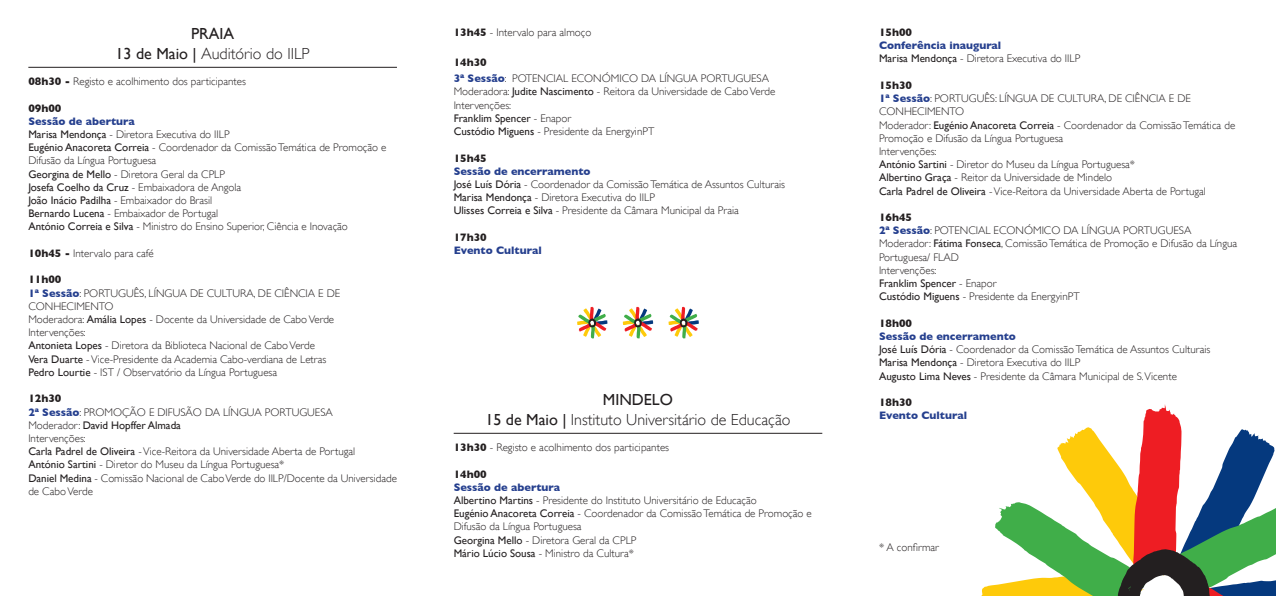
<style>
.page{position:relative;width:1276px;height:596px;background:#fff}
.page>*{position:absolute;margin:0;border:0;box-sizing:border-box;transform-origin:0 0}
.t1{font:300 16px "Gill Sans";color:#231f20}
.t2{font:16px "Gill Sans";color:#231f20}
.List_Paragraph{font:300 11px/13.2px "Gill Sans";color:#231f20}
.t3{font:700 11px "Gill Sans";color:#253f8e}
.List_Paragraph-2{font:11px "Gill Sans";color:#231f20}
.List_Paragraph-3{font:700 11px "Gill Sans";color:#231f20}
.s1{font-weight:400}
.s2{font-weight:700}
.s3{font-weight:700;color:#253f8e}
.s4{font-weight:300}
</style>
<div class="page">
<hr style="left:28px;top:67px;width:369px;height:1px;background:#231f20">
<hr style="left:454px;top:433px;width:368px;height:1px;background:#231f20">
<svg style="left:577px;top:306px;width:30px;height:32px"></svg>
<svg style="left:623px;top:306px;width:30px;height:32px"></svg>
<svg style="left:668px;top:306px;width:31px;height:32px"></svg>
<svg style="left:982px;top:404px;width:294px;height:191px"></svg>
<p class="t2" style="left:191px;top:25px;width:45px">PRAIA</p>
<p class="t1" style="left:116px;top:44px;width:196px"><span class="s1">13 de Maio |</span> Auditório do IILP</p>
<p class="List_Paragraph" style="left:28px;top:75px;width:219px"><span class="s2">08h30 -</span> Registo e acolhimento dos participantes</p>
<p class="List_Paragraph-3" style="left:28px;top:101px;width:35px">09h00</p>
<p class="t3" style="left:28px;top:114px;width:108px">Sessão de abertura</p>
<p class="List_Paragraph" style="left:28px;top:128px;width:203px"><span class="s1">Marisa Mendonça</span> - Diretora Executiva do IILP</p>
<p class="List_Paragraph" style="left:28px;top:141px;width:360px"><span class="s1">Eugénio Anacoreta Correia</span> - Coordenador da Comissão Temática de Promoção e<br>Difusão da Língua Portuguesa</p>
<p class="List_Paragraph" style="left:28px;top:167px;width:198px"><span class="s1">Georgina de Mello</span> - Diretora Geral da CPLP</p>
<p class="List_Paragraph" style="left:28px;top:180px;width:214px"><span class="s1">Josefa Coelho da Cruz</span> - Embaixadora de Angola</p>
<p class="List_Paragraph" style="left:28px;top:194px;width:185px"><span class="s1">João Inácio Padilha</span> - Embaixador do Brasil</p>
<p class="List_Paragraph" style="left:28px;top:207px;width:191px"><span class="s1">Bernardo Lucena</span> - Embaixador de Portugal</p>
<p class="List_Paragraph" style="left:28px;top:220px;width:321px"><span class="s1">António Correia e Silva</span> - Ministro do Ensino Superior, Ciência e Inovação</p>
<p class="List_Paragraph" style="left:28px;top:246px;width:127px"><span class="s2">10h45 -</span> Intervalo para café</p>
<p class="List_Paragraph-3" style="left:28px;top:273px;width:35px">11h00</p>
<p class="List_Paragraph" style="left:28px;top:286px;width:313px"><span class="s3">1ª Sessão</span>: PORTUGUÊS, LÍNGUA DE CULTURA, DE CIÊNCIA E DE<br>CONHECIMENTO</p>
<p class="List_Paragraph" style="left:28px;top:312px;width:307px">Moderadora: <span class="s1">Amália Lopes</span> - Docente da Universidade de Cabo Verde</p>
<p class="List_Paragraph" style="left:28px;top:326px;width:59px">Intervenções:</p>
<p class="List_Paragraph" style="left:28px;top:339px;width:288px"><span class="s1">Antonieta Lopes</span> - Diretora da Biblioteca Nacional de Cabo Verde</p>
<p class="List_Paragraph" style="left:28px;top:352px;width:300px"><span class="s1">Vera Duarte</span> - Vice-Presidente da Academia Cabo-verdiana de Letras</p>
<p class="List_Paragraph" style="left:28px;top:365px;width:250px"><span class="s1">Pedro Lourtie</span> - IST / Observatório da Língua Portuguesa</p>
<p class="List_Paragraph-3" style="left:28px;top:392px;width:35px">12h30</p>
<p class="List_Paragraph" style="left:28px;top:405px;width:306px"><span class="s3">2ª Sessão</span>: PROMOÇÃO E DIFUSÃO DA LÍNGUA PORTUGUESA</p>
<p class="List_Paragraph-2" style="left:28px;top:418px;width:154px"><span class="s4">Moderador:</span> David Hopffer Almada</p>
<p class="List_Paragraph" style="left:28px;top:431px;width:59px">Intervenções:</p>
<p class="List_Paragraph" style="left:28px;top:444px;width:328px"><span class="s1">Carla Padrel de Oliveira</span> - Vice-Reitora da Universidade Aberta de Portugal</p>
<p class="List_Paragraph" style="left:28px;top:458px;width:258px"><span class="s1">António Sartini</span> - Diretor do Museu da Língua Portuguesa*</p>
<p class="List_Paragraph" style="left:28px;top:471px;width:370px"><span class="s1">Daniel Medina</span> - Comissão Nacional de Cabo Verde do IILP/Docente da Universidade de Cabo Verde</p>
<p class="List_Paragraph" style="left:454px;top:26px;width:139px"><span class="s2">13h45</span> - Intervalo para almoço</p>
<p class="List_Paragraph-3" style="left:454px;top:55px;width:35px">14h30</p>
<p class="List_Paragraph" style="left:454px;top:72px;width:317px"><span class="s3">3ª Sessão</span>: POTENCIAL ECONÓMICO DA LÍNGUA PORTUGUESA</p>
<p class="List_Paragraph" style="left:454px;top:85px;width:323px">Moderadora: <span class="s1">Judite Nascimento</span> - Reitora da Universidade de Cabo Verde</p>
<p class="List_Paragraph" style="left:454px;top:98px;width:59px">Intervenções:</p>
<p class="List_Paragraph-2" style="left:454px;top:112px;width:119px">Franklim Spencer <span class="s4">- Enapor</span></p>
<p class="List_Paragraph" style="left:454px;top:125px;width:202px"><span class="s1">Custódio Miguens</span> - Presidente da EnergyinPT</p>
<p class="List_Paragraph-3" style="left:454px;top:151px;width:35px">15h45</p>
<p class="t3" style="left:454px;top:164px;width:138px">Sessão de encerramento</p>
<p class="List_Paragraph" style="left:454px;top:177px;width:333px"><span class="s1">José Luís Dória</span> - Coordenador da Comissão Temática de Assuntos Culturais</p>
<p class="List_Paragraph" style="left:454px;top:191px;width:203px"><span class="s1">Marisa Mendonça</span> - Diretora Executiva do IILP</p>
<p class="List_Paragraph" style="left:454px;top:204px;width:287px"><span class="s1">Ulisses Correia e Silva</span> - Presidente da Câmara Municipal da Praia</p>
<p class="List_Paragraph-3" style="left:454px;top:230px;width:35px">17h30</p>
<p class="t3" style="left:454px;top:244px;width:90px">Evento Cultural</p>
<p class="t2" style="left:603px;top:390px;width:71px">MINDELO</p>
<p class="t1" style="left:485px;top:410px;width:306px"><span class="s1">15 de Maio |</span> Instituto Universitário de Educação</p>
<p class="List_Paragraph" style="left:454px;top:440px;width:217px"><span class="s2">13h30</span> - Registo e acolhimento dos participantes</p>
<p class="List_Paragraph-3" style="left:454px;top:467px;width:35px">14h00</p>
<p class="t3" style="left:454px;top:480px;width:108px">Sessão de abertura</p>
<p class="List_Paragraph" style="left:454px;top:493px;width:304px"><span class="s1">Albertino Martins</span> - Presidente do Instituto Universitário de Educação</p>
<p class="List_Paragraph" style="left:454px;top:506px;width:360px"><span class="s1">Eugénio Anacoreta Correia</span> - Coordenador da Comissão Temática de Promoção e<br>Difusão da Língua Portuguesa</p>
<p class="List_Paragraph" style="left:454px;top:533px;width:184px"><span class="s1">Georgina Mello</span> - Diretora Geral da CPLP</p>
<p class="List_Paragraph" style="left:454px;top:546px;width:182px"><span class="s1">Mário Lúcio Sousa</span> - Ministro da Cultura*</p>
<p class="List_Paragraph-3" style="left:879px;top:26px;width:35px">15h00</p>
<p class="t3" style="left:879px;top:39px;width:124px">Conferência inaugural</p>
<p class="List_Paragraph" style="left:879px;top:52px;width:203px"><span class="s1">Marisa Mendonça</span> - Diretora Executiva do IILP</p>
<p class="List_Paragraph-3" style="left:879px;top:79px;width:35px">15h30</p>
<p class="List_Paragraph" style="left:879px;top:92px;width:313px"><span class="s3">1ª Sessão</span>: PORTUGUÊS: LÍNGUA DE CULTURA, DE CIÊNCIA E DE<br>CONHECIMENTO</p>
<p class="List_Paragraph" style="left:879px;top:118px;width:358px">Moderador: <span class="s1">Eugénio Anacoreta Correia</span> - Coordenador da Comissão Temática de<br>Promoção e Difusão da Língua Portuguesa</p>
<p class="List_Paragraph" style="left:879px;top:144px;width:59px">Intervenções:</p>
<p class="List_Paragraph" style="left:879px;top:158px;width:258px"><span class="s1">António Sartini</span> - Diretor do Museu da Língua Portuguesa*</p>
<p class="List_Paragraph" style="left:879px;top:171px;width:235px"><span class="s1">Albertino Graça</span> - Reitor da Universidade de Mindelo</p>
<p class="List_Paragraph" style="left:879px;top:184px;width:328px"><span class="s1">Carla Padrel de Oliveira</span> - Vice-Reitora da Universidade Aberta de Portugal</p>
<p class="List_Paragraph-3" style="left:879px;top:211px;width:35px">16h45</p>
<p class="List_Paragraph" style="left:879px;top:224px;width:314px"><span class="s3">2ª Sessão</span>: POTENCIAL ECONÓMICO DA LÍNGUA PORTUGUESA</p>
<p class="List_Paragraph" style="left:879px;top:237px;width:360px">Moderador: <span class="s1">Fátima Fonseca</span>, Comissão Temática de Promoção e Difusão da Língua<br>Portuguesa/ FLAD</p>
<p class="List_Paragraph" style="left:879px;top:263px;width:59px">Intervenções:</p>
<p class="List_Paragraph-2" style="left:879px;top:277px;width:119px">Franklim Spencer <span class="s4">- Enapor</span></p>
<p class="List_Paragraph" style="left:879px;top:290px;width:202px"><span class="s1">Custódio Miguens</span> - Presidente da EnergyinPT</p>
<p class="List_Paragraph-3" style="left:879px;top:316px;width:35px">18h00</p>
<p class="t3" style="left:879px;top:329px;width:138px">Sessão de encerramento</p>
<p class="List_Paragraph" style="left:879px;top:342px;width:333px"><span class="s1">José Luís Dória</span> - Coordenador da Comissão Temática de Assuntos Culturais</p>
<p class="List_Paragraph" style="left:879px;top:356px;width:203px"><span class="s1">Marisa Mendonça</span> - Diretora Executiva do IILP</p>
<p class="List_Paragraph" style="left:879px;top:369px;width:299px"><span class="s1">Augusto Lima Neves</span> - Presidente da Câmara Municipal de S.Vicente</p>
<p class="List_Paragraph-3" style="left:879px;top:395px;width:35px">18h30</p>
<p class="t3" style="left:879px;top:409px;width:90px">Evento Cultural</p>
<p class="List_Paragraph" style="left:879px;top:540px;width:61px">* A confirmar</p>
</div>
